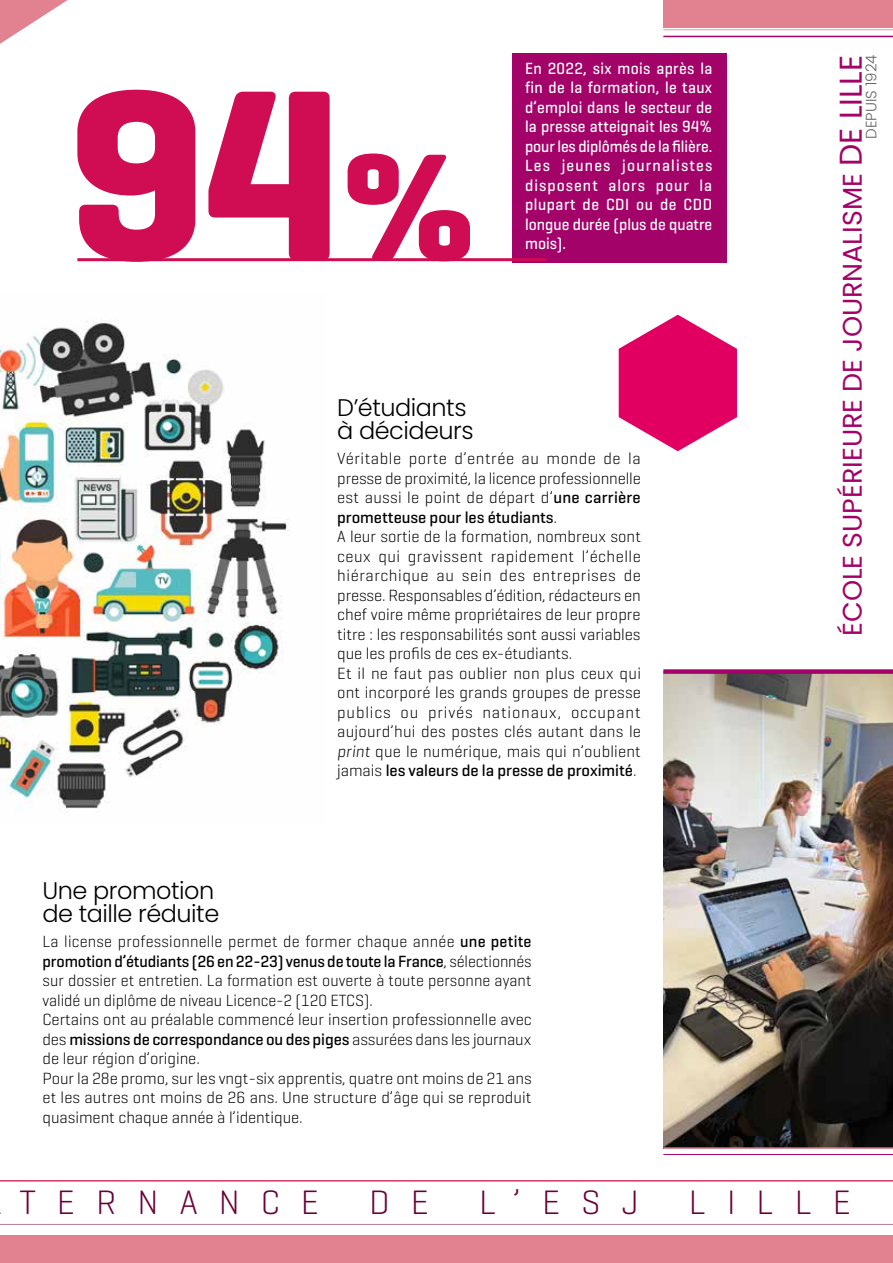
<style>
.page{position:relative;width:893px;height:1263px;background:#fff}
.page>*{position:absolute;margin:0;border:0;box-sizing:border-box;transform-origin:0 0}
.t1{font:300 34.5px "Geogrotesque";letter-spacing:.61em;color:#6b0037}
.t2{font:27px "Poppins";color:#a30268}
.t3{font:300 24px/22.5px "Poppins";letter-spacing:-.02em;color:#000}
.t4{font:300 16.5px/19.5px "Geogrotesque";letter-spacing:.005em;color:#000}
.t5{font:500 16.5px/19.5px "Geogrotesque";color:#fff;text-align:justify;scale:.94 1}
.t6{font:300 15px "Poppins";color:#666665}
.s1{font-weight:500}
.s2{font-size:31.5px}
</style>
<div class="page">
<img style="left:0;top:320px;width:289px;height:492px">
<div style="left:512px;top:53px;width:215px;height:209px;background:#a30268"></div>
<svg style="left:619px;top:315px;width:118px;height:136px"></svg>
<svg style="left:0;top:0;width:68px;height:594px"></svg>
<div style="left:0;top:1235px;width:893px;height:28px;background:#e28190"></div>
<div style="left:663px;top:0;width:230px;height:28px;background:#e28190"></div>
<hr style="left:0;top:1224px;width:893px;height:1px;background:#b47893">
<hr style="left:0;top:1180px;width:893px;height:1px;background:#d4355f">
<hr style="left:663px;top:36px;width:230px;height:1px;background:#a30268">
<hr style="left:663px;top:29px;width:230px;height:1px;background:#e798a2">
<img style="left:663px;top:674px;width:230px;height:473px">
<div style="left:663px;top:669px;width:230px;height:5px;background:#a30268"></div>
<hr style="left:663px;top:1147px;width:230px;height:2px;background:#e798a2">
<hr style="left:663px;top:1154px;width:230px;height:1px;background:#a30268">
<svg style="left:77px;top:90px;width:393px;height:172px;fill:#d00f54"></svg>
<hr style="left:77px;top:258px;width:469px;height:3px;background:#d00c52">
<p class="t5" style="left:525px;top:58px;width:201px">En 2022, six mois après la fin de la formation, le taux d’emploi dans le secteur de la presse atteignait les 94% pour les diplômés de la filière.<br>Les jeunes journalistes disposent alors pour la plupart de CDI ou de CDD longue durée (plus de quatre mois).</p>
<h3 class="t3" style="left:337px;top:396px;width:138px">D’étudiants à décideurs</h3>
<p class="t4" style="left:337px;top:448px;width:305px">Véritable porte d’entrée au monde de la presse de proximité, la licence professionnelle est aussi le point de départ d’<span class="s1">une carrière prometteuse pour les étudiants</span>.<br>A leur sortie de la formation, nombreux sont ceux qui gravissent rapidement l’échelle hiérarchique au sein des entreprises de presse. Responsables d’édition, rédacteurs en chef voire même propriétaires de leur propre titre : les responsabilités sont aussi variables que les profils de ces ex-étudiants.<br>Et il ne faut pas oublier non plus ceux qui ont incorporé les grands groupes de presse publics ou privés nationaux, occupant aujourd’hui des postes clés autant dans le print que le numérique, mais qui n’oublient jamais <span class="s1">les valeurs de la presse de proximité</span>.</p>
<h3 class="t3" style="left:43px;top:880px;width:178px">Une promotion de taille réduite</h3>
<p class="t4" style="left:43px;top:931px;width:491px">La license professionnelle permet de former chaque année <span class="s1">une petite promotion d’étudiants (26 en 22-23) venus de toute la France</span>, sélectionnés sur dossier et entretien. La formation est ouverte à toute personne ayant validé un diplôme de niveau Licence-2 (120 ETCS).<br>Certains ont au préalable commencé leur insertion professionnelle avec des <span class="s1">missions de correspondance ou des piges</span> assurées dans les journaux de leur région d’origine.<br>Pour la 28e promo, sur les vngt-six apprentis, quatre ont moins de 21 ans et les autres ont moins de 26 ans. Une structure d’âge qui se reproduit quasiment chaque année à l’identique.</p>
<h2 class="t2" style="left:837px;top:636px;width:583px;rotate:-90deg">ÉCOLE SUPÉRIEURE DE JOURNALISME <span class="s2">DE LILLE</span></h2>
<p class="t6" style="left:863px;top:139px;width:86px;rotate:-90deg">DEPUIS 1924</p>
<h1 class="t1" style="left:19px;top:1181px;width:301px">TERNANCE</h1>
<h1 class="t1" style="left:369px;top:1181px;width:61px">D E</h1>
<h1 class="t1" style="left:479px;top:1181px;width:161px">L’ESJ</h1>
<h1 class="t1" style="left:689px;top:1181px;width:164px">LILLE</h1>
</div>
